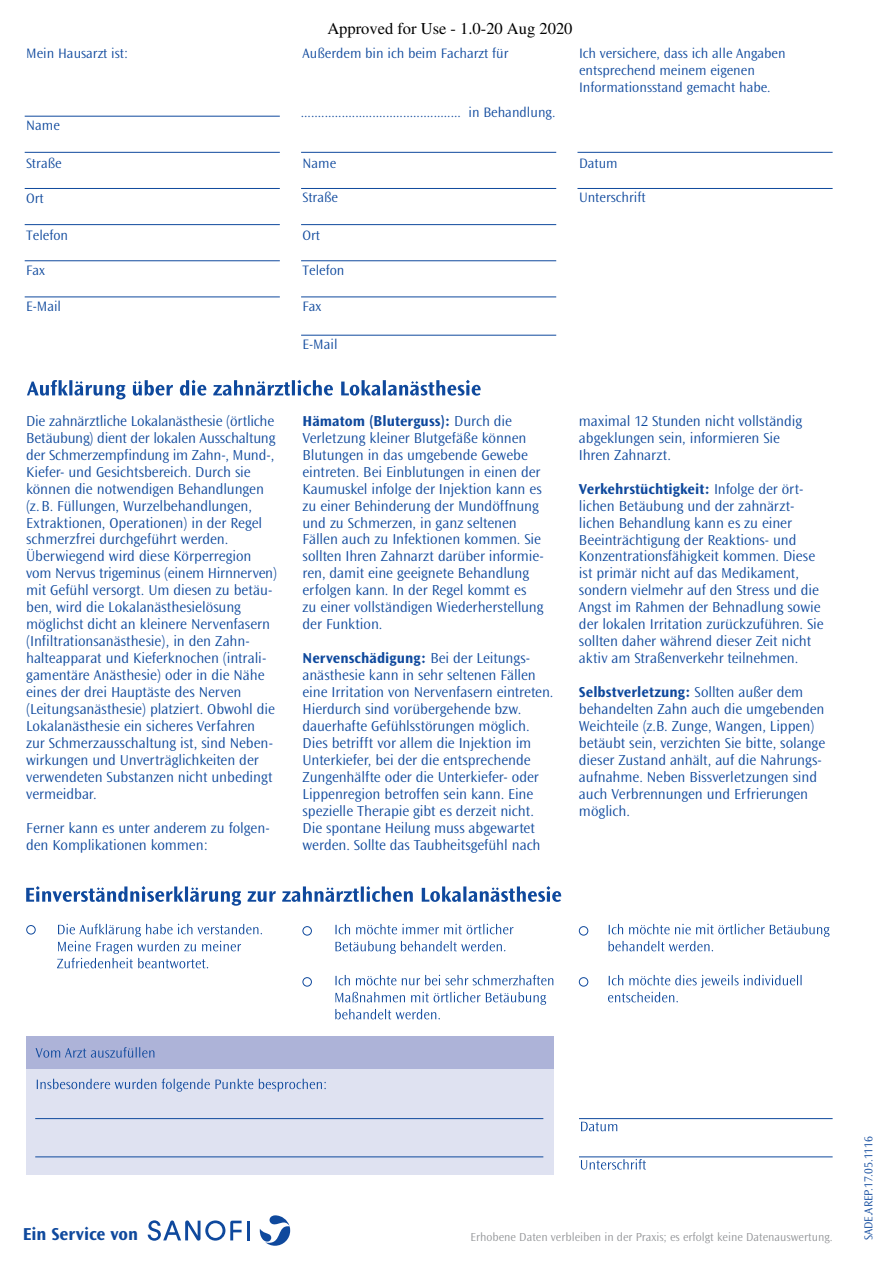
<style>
.page{position:relative;width:893px;height:1263px;background:#fff}
.page>*{position:absolute;margin:0;border:0;box-sizing:border-box;transform-origin:0 0}
.t1{font:700 18px "Ocean Sans";letter-spacing:-.005em;color:#0f499d}
.t2{font:16.5px "Free Serif";color:#000}
.t3{font:300 15px/17px "Ocean Sans";letter-spacing:-.005em;color:#0f499d}
.t4{font:300 14.25px/17px "Ocean Sans";color:#0f499d}
.t5{font:300 12px "Ocean Sans";color:#939598}
.t6{font:300 12px "Ocean Sans";color:#0f499d}
.s1{font-weight:700}
</style>
<div class="page">
<hr style="left:25px;top:116px;width:255px;height:1px;background:#0f499d">
<hr style="left:25px;top:152px;width:255px;height:1px;background:#0f499d">
<hr style="left:25px;top:188px;width:255px;height:1px;background:#0f499d">
<hr style="left:25px;top:224px;width:255px;height:1px;background:#0f499d">
<hr style="left:25px;top:260px;width:255px;height:1px;background:#0f499d">
<hr style="left:25px;top:297px;width:255px;height:1px;background:#0f499d">
<hr style="left:577px;top:152px;width:256px;height:1px;background:#0f499d">
<hr style="left:577px;top:188px;width:256px;height:1px;background:#0f499d">
<hr style="left:301px;top:152px;width:255px;height:1px;background:#0f499d">
<hr style="left:301px;top:188px;width:255px;height:1px;background:#0f499d">
<hr style="left:301px;top:224px;width:255px;height:1px;background:#0f499d">
<hr style="left:301px;top:260px;width:255px;height:1px;background:#0f499d">
<hr style="left:301px;top:297px;width:255px;height:1px;background:#0f499d">
<hr style="left:301px;top:335px;width:255px;height:1px;background:#0f499d">
<hr style="left:247px;top:1220px;width:3px;height:20px;background:#0f499d">
<svg style="left:148px;top:1220px;width:94px;height:21px"></svg>
<svg style="left:260px;top:1215px;width:30px;height:31px"></svg>
<div style="left:26px;top:1037px;width:527px;height:138px;background:#dfe2f1"></div>
<svg style="left:57px;top:924px;width:205px;height:44px"></svg>
<svg style="left:335px;top:992px;width:211px;height:27px"></svg>
<svg style="left:335px;top:975px;width:218px;height:10px"></svg>
<svg style="left:335px;top:941px;width:171px;height:13px"></svg>
<svg style="left:335px;top:924px;width:179px;height:10px"></svg>
<svg style="left:26px;top:886px;width:535px;height:20px"></svg>
<svg style="left:581px;top:1159px;width:65px;height:10px"></svg>
<svg style="left:581px;top:1122px;width:36px;height:9px"></svg>
<hr style="left:579px;top:1118px;width:254px;height:1px;background:#0f499d">
<hr style="left:579px;top:1156px;width:254px;height:1px;background:#0f499d">
<hr style="left:35px;top:1118px;width:508px;height:1px;background:#0f499d">
<hr style="left:35px;top:1156px;width:508px;height:1px;background:#0f499d">
<div style="left:26px;top:925px;width:10px;height:9px;border:1px solid #0f499d;border-radius:50%"></div>
<div style="left:303px;top:926px;width:9px;height:9px;border:1px solid #0f499d;border-radius:50%"></div>
<div style="left:303px;top:977px;width:9px;height:9px;border:1px solid #0f499d;border-radius:50%"></div>
<svg style="left:608px;top:975px;width:194px;height:27px"></svg>
<svg style="left:609px;top:924px;width:220px;height:27px"></svg>
<div style="left:579px;top:926px;width:9px;height:9px;border:1px solid #0f499d;border-radius:50%"></div>
<div style="left:579px;top:977px;width:9px;height:9px;border:1px solid #0f499d;border-radius:50%"></div>
<div style="left:26px;top:1037px;width:527px;height:32px;background:#adb3d8"></div>
<svg style="left:37px;top:1078px;width:289px;height:14px"></svg>
<svg style="left:36px;top:1047px;width:118px;height:11px"></svg>
<svg style="left:27px;top:380px;width:454px;height:19px"></svg>
<p class="t4" style="left:26px;top:45px;width:103px">Mein Hausarzt ist:</p>
<p class="t4" style="left:26px;top:117px;width:35px">Name</p>
<p class="t4" style="left:26px;top:155px;width:37px">Straße</p>
<p class="t4" style="left:26px;top:190px;width:19px">Ort</p>
<p class="t4" style="left:26px;top:227px;width:43px">Telefon</p>
<p class="t4" style="left:26px;top:262px;width:20px">Fax</p>
<p class="t4" style="left:26px;top:298px;width:36px">E-Mail</p>
<p class="t2" style="left:327px;top:19px;width:247px">Approved for Use - 1.0-20 Aug 2020</p>
<p class="t4" style="left:303px;top:45px;width:207px">Außerdem bin ich beim Facharzt für</p>
<p class="t4" style="left:301px;top:104px;width:256px">............................................... in Behandlung.</p>
<p class="t4" style="left:303px;top:155px;width:35px">Name</p>
<p class="t4" style="left:303px;top:189px;width:37px">Straße</p>
<p class="t4" style="left:303px;top:227px;width:19px">Ort</p>
<p class="t4" style="left:303px;top:262px;width:43px">Telefon</p>
<p class="t4" style="left:303px;top:298px;width:20px">Fax</p>
<p class="t4" style="left:303px;top:336px;width:36px">E-Mail</p>
<p class="t4" style="left:579px;top:45px;width:208px">Ich versichere, dass ich alle Angaben entsprechend meinem eigenen<br>Informationsstand gemacht habe.</p>
<p class="t4" style="left:579px;top:155px;width:40px">Datum</p>
<p class="t4" style="left:579px;top:189px;width:68px">Unterschrift</p>
<p class="t3" style="left:26px;top:413px;width:252px">Die zahnärztliche Lokalanästhesie (örtliche Betäubung) dient der lokalen Ausschaltung der Schmerzempfindung im Zahn-, Mund-, Kiefer- und Gesichtsbereich. Durch sie können die notwendigen Behandlungen (z.B. Füllungen, Wurzelbehandlungen, Extraktionen, Operationen) in der Regel schmerzfrei durchgeführt werden.<br>Überwiegend wird diese Körperregion vom Nervus trigeminus (einem Hirnnerven) mit Gefühl versorgt. Um diesen zu betäu&shy;ben, wird die Lokalanästhesielösung möglichst dicht an kleinere Nervenfasern (Infiltrationsanästhesie), in den Zahn&shy;halteapparat und Kieferknochen (intrali&shy;gamentäre Anästhesie) oder in die Nähe eines der drei Hauptäste des Nerven (Leitungsanästhesie) platziert. Obwohl die Lokalanästhesie ein sicheres Verfahren zur Schmerzausschaltung ist, sind Neben&shy;wirkungen und Unverträglichkeiten der verwendeten Substanzen nicht unbedingt vermeidbar.</p>
<p class="t3" style="left:26px;top:819px;width:245px">Ferner kann es unter anderem zu folgen&shy;den Komplikationen kommen:</p>
<p class="t3" style="left:303px;top:413px;width:243px"><span class="s1">Hämatom (Bluterguss):</span> Durch die Verletzung kleiner Blutgefäße können Blutungen in das umgebende Gewebe eintreten. Bei Einblutungen in einen der Kaumuskel infolge der Injektion kann es zu einer Behinderung der Mundöffnung und zu Schmerzen, in ganz seltenen Fällen auch zu Infektionen kommen. Sie sollten Ihren Zahnarzt darüber informie&shy;ren, damit eine geeignete Behandlung erfolgen kann. In der Regel kommt es zu einer vollständigen Wiederherstellung der Funktion.</p>
<p class="t3" style="left:303px;top:650px;width:252px"><span class="s1">Nervenschädigung:</span> Bei der Leitungs&shy;anästhesie kann in sehr seltenen Fällen eine Irritation von Nervenfasern eintreten.<br>Hierdurch sind vorübergehende bzw. dauerhafte Gefühlsstörungen möglich.<br>Dies betrifft vor allem die Injektion im Unterkiefer, bei der die entsprechende Zungenhälfte oder die Unterkiefer- oder Lippenregion betroffen sein kann. Eine spezielle Therapie gibt es derzeit nicht.<br>Die spontane Heilung muss abgewartet werden. Sollte das Taubheitsgefühl nach</p>
<p class="t3" style="left:579px;top:413px;width:225px">maximal 12 Stunden nicht vollständig abgeklungen sein, informieren Sie<br>Ihren Zahnarzt.</p>
<p class="t3" style="left:579px;top:480px;width:246px"><span class="s1">Verkehrstüchtigkeit:</span> Infolge der ört&shy;lichen Betäubung und der zahnärzt&shy;lichen Behandlung kann es zu einer Beeinträchtigung der Reaktions- und Konzentrationsfähigkeit kommen. Diese ist primär nicht auf das Medikament, sondern vielmehr auf den Stress und die Angst im Rahmen der Behnadlung sowie der lokalen Irritation zurückzuführen. Sie sollten daher während dieser Zeit nicht aktiv am Straßenverkehr teilnehmen.</p>
<p class="t3" style="left:579px;top:684px;width:248px"><span class="s1">Selbstverletzung:</span> Sollten außer dem behandelten Zahn auch die umgebenden Weichteile (z.B. Zunge, Wangen, Lippen) betäubt sein, verzichten Sie bitte, solange dieser Zustand anhält, auf die Nahrungs&shy;aufnahme. Neben Bissverletzungen sind auch Verbrennungen und Erfrierungen möglich.</p>
<p class="t1" style="left:23px;top:1224px;width:117px">Ein Service von</p>
<p class="t5" style="left:471px;top:1230px;width:363px">Erhobene Daten verbleiben in der Praxis; es erfolgt keine Datenauswertung.</p>
<p class="t6" style="left:862px;top:1240px;width:105px;rotate:-90deg">SADE.AREP.17.05.1116</p>
</div>
